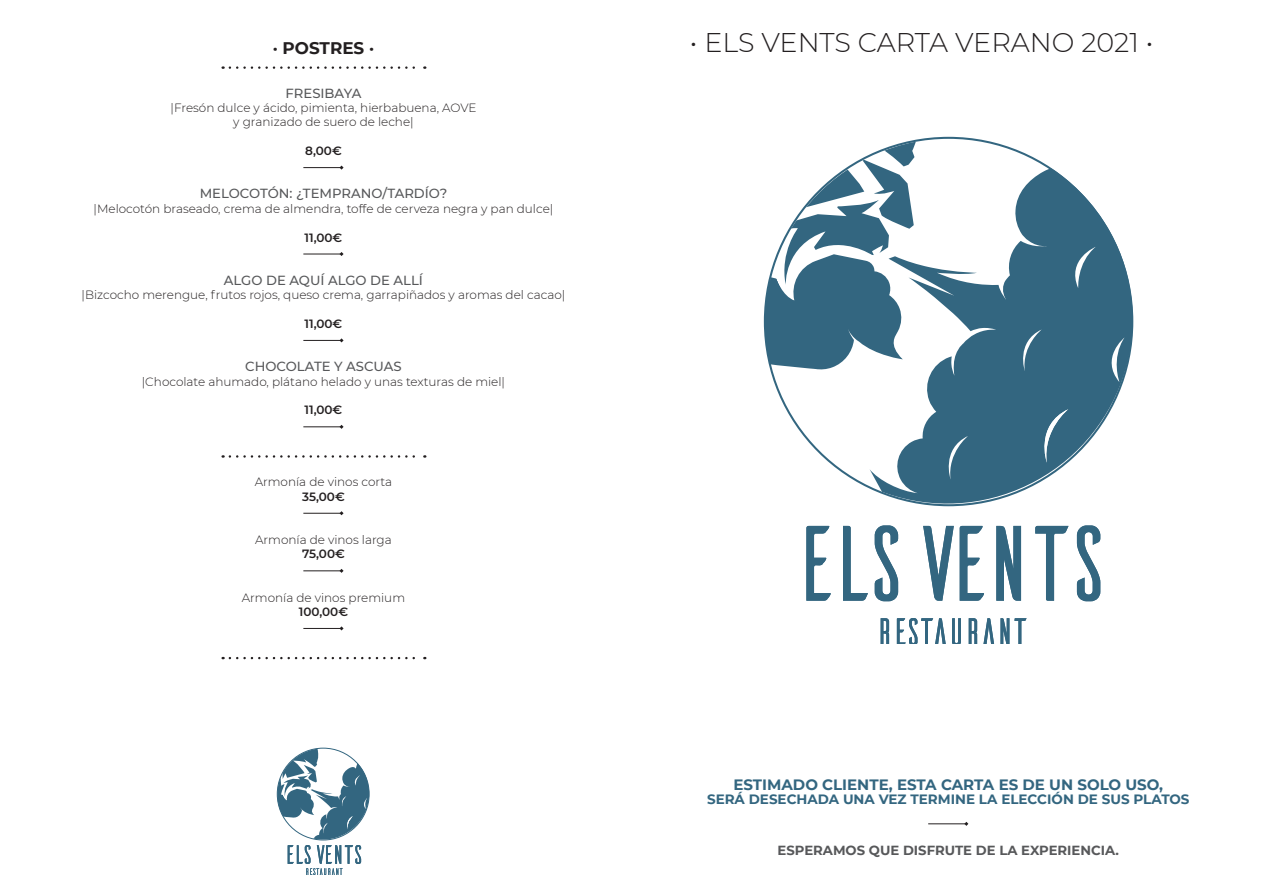
<style>
.page{position:relative;width:1263px;height:893px;background:#fff}
.page>*{position:absolute;margin:0;border:0;box-sizing:border-box;transform-origin:0 0}
.t1{font:300 27px "Montserrat";color:#231f20}
.t2{font:700 16.8px "Montserrat";color:#231f20}
.t3{font:700 15px "Montserrat";color:#336680}
.t4{font:700 13.5px "Montserrat";color:#336680}
.t5{font:500 13.2px "Montserrat";color:#57585a}
.t6{font:700 13.2px "Montserrat";color:#57585a}
.t7{font:300 12px "Montserrat";color:#231f20}
.t8{font:600 12px "Montserrat";color:#231f20}
</style>
<div class="page">
<svg style="left:806px;top:530px;width:25px;height:71px"></svg>
<svg style="left:843px;top:530px;width:25px;height:71px"></svg>
<svg style="left:875px;top:530px;width:23px;height:71px"></svg>
<svg style="left:923px;top:530px;width:31px;height:71px"></svg>
<svg style="left:960px;top:530px;width:24px;height:71px"></svg>
<svg style="left:996px;top:530px;width:25px;height:71px"></svg>
<svg style="left:1035px;top:530px;width:32px;height:71px"></svg>
<svg style="left:1077px;top:530px;width:23px;height:71px"></svg>
<svg style="left:881px;top:618px;width:8px;height:26px"></svg>
<svg style="left:897px;top:618px;width:49px;height:26px"></svg>
<svg style="left:952px;top:618px;width:9px;height:26px"></svg>
<svg style="left:969px;top:618px;width:8px;height:26px"></svg>
<svg style="left:983px;top:618px;width:11px;height:26px"></svg>
<svg style="left:1000px;top:618px;width:26px;height:26px"></svg>
<svg style="left:763px;top:138px;width:371px;height:392px"></svg>
<svg style="left:1099px;top:337px;width:25px;height:45px"></svg>
<svg style="left:1015px;top:329px;width:27px;height:42px"></svg>
<svg style="left:1066px;top:247px;width:30px;height:41px"></svg>
<svg style="left:1034px;top:409px;width:34px;height:54px"></svg>
<svg style="left:940px;top:436px;width:28px;height:43px"></svg>
<svg style="left:276px;top:748px;width:94px;height:127px"></svg>
<hr style="left:928px;top:824px;width:37px;height:1px;background:#231f20">
<svg style="left:964px;top:822px;width:4px;height:4px"></svg>
<svg style="left:230px;top:66px;width:195px;height:3px"></svg>
<hr style="left:303px;top:167px;width:37px;height:1px;background:#231f20">
<svg style="left:339px;top:166px;width:5px;height:4px"></svg>
<hr style="left:303px;top:254px;width:37px;height:1px;background:#231f20">
<svg style="left:339px;top:252px;width:5px;height:4px"></svg>
<hr style="left:303px;top:340px;width:37px;height:1px;background:#231f20">
<svg style="left:339px;top:338px;width:5px;height:4px"></svg>
<hr style="left:303px;top:427px;width:37px;height:1px;background:#231f20">
<svg style="left:339px;top:425px;width:5px;height:4px"></svg>
<svg style="left:230px;top:455px;width:195px;height:3px"></svg>
<hr style="left:303px;top:513px;width:37px;height:1px;background:#231f20">
<svg style="left:339px;top:511px;width:5px;height:4px"></svg>
<hr style="left:303px;top:571px;width:37px;height:1px;background:#231f20">
<svg style="left:339px;top:569px;width:5px;height:4px"></svg>
<hr style="left:303px;top:628px;width:37px;height:1px;background:#231f20">
<svg style="left:339px;top:626px;width:5px;height:4px"></svg>
<svg style="left:230px;top:657px;width:195px;height:2px"></svg>
<p class="t2" style="left:273px;top:36px;width:103px">· POSTRES ·</p>
<p class="t1" style="left:690px;top:24px;width:465px">• ELS VENTS CARTA VERANO 2021 •</p>
<p class="t5" style="left:286px;top:84px;width:77px">FRESIBAYA</p>
<p class="t7" style="left:170px;top:100px;width:307px">|Fresón dulce y ácido, pimienta, hierbabuena, AOVE</p>
<p class="t7" style="left:233px;top:114px;width:182px">y granizado de suero de leche|</p>
<p class="t8" style="left:305px;top:142px;width:38px">8,00€</p>
<p class="t5" style="left:200px;top:185px;width:249px">MELOCOTÓN: ¿TEMPRANO/TARDÍO?</p>
<p class="t7" style="left:94px;top:200px;width:461px">|Melocotón braseado, crema de almendra, toffe de cerveza negra y pan dulce|</p>
<p class="t8" style="left:305px;top:229px;width:39px">11,00€</p>
<p class="t5" style="left:224px;top:271px;width:201px">ALGO DE AQUÍ ALGO DE ALLÍ</p>
<p class="t7" style="left:82px;top:287px;width:485px">|Bizcocho merengue, frutos rojos, queso crema, garrapiñados y aromas del cacao|</p>
<p class="t8" style="left:305px;top:315px;width:39px">11,00€</p>
<p class="t5" style="left:245px;top:357px;width:158px">CHOCOLATE Y ASCUAS</p>
<p class="t7" style="left:142px;top:373px;width:365px">|Chocolate ahumado, plátano helado y unas texturas de miel|</p>
<p class="t8" style="left:305px;top:402px;width:39px">11,00€</p>
<p class="t7" style="left:255px;top:474px;width:139px">Armonía de vinos corta</p>
<p class="t8" style="left:302px;top:488px;width:44px">35,00€</p>
<p class="t7" style="left:255px;top:532px;width:138px">Armonía de vinos larga</p>
<p class="t8" style="left:302px;top:546px;width:44px">75,00€</p>
<p class="t7" style="left:242px;top:589px;width:165px">Armonía de vinos premium</p>
<p class="t8" style="left:299px;top:603px;width:51px">100,00€</p>
<p class="t3" style="left:733px;top:774px;width:431px">ESTIMADO CLIENTE, ESTA CARTA ES DE UN SOLO USO,</p>
<p class="t4" style="left:707px;top:790px;width:484px">SERÁ DESECHADA UNA VEZ TERMINE LA ELECCIÓN DE SUS PLATOS</p>
<p class="t6" style="left:777px;top:840px;width:343px">ESPERAMOS QUE DISFRUTE DE LA EXPERIENCIA.</p>
</div>
